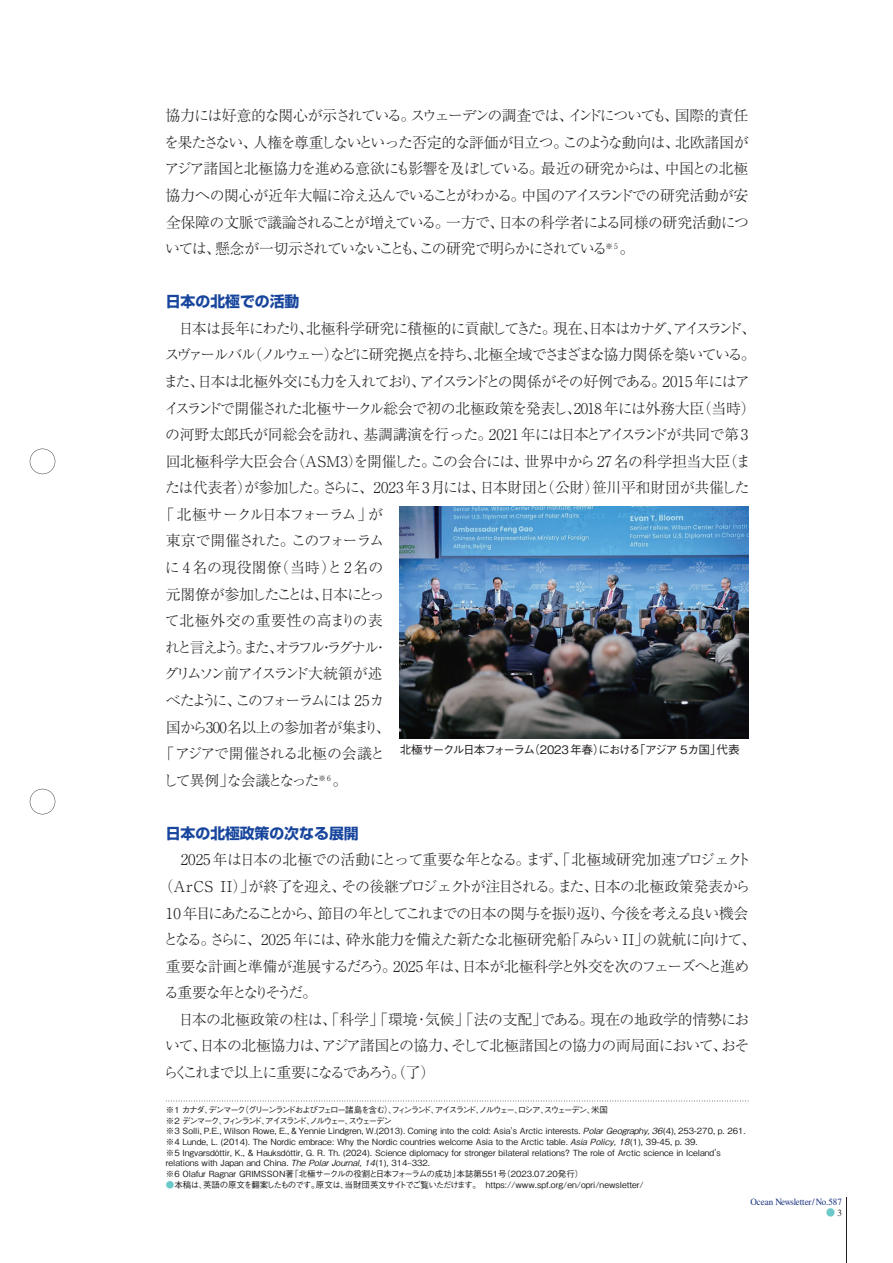
<style>
.page{position:relative;width:893px;height:1263px;background:#fff}
.page>*{position:absolute;margin:0;border:0;box-sizing:border-box;transform-origin:0 0}
.t1{font:300 14.85px/26.5px "Ryumin Pro";letter-spacing:-.06em;color:#231f20;text-align:justify}
.t2{font:300 14.85px "Ryumin Pro";letter-spacing:-.015em;color:#231f20}
.t3{font:300 14.85px "Ryumin Pro";letter-spacing:-.13em;color:#231f20}
.t4{font:300 14.85px "Ryumin Pro";letter-spacing:-.09em;color:#231f20}
.t5{font:300 14.85px "Ryumin Pro";letter-spacing:-.1em;color:#231f20}
.t6{font:300 14.85px "Ryumin Pro";letter-spacing:-.04em;color:#231f20}
.t7{font:300 14.85px "Ryumin Pro";letter-spacing:-.03em;color:#231f20}
.t8{font:300 14.85px "Ryumin Pro";letter-spacing:-.195em;color:#231f20}
.t9{font:300 14.85px "Ryumin Pro";letter-spacing:-.085em;color:#231f20}
.t10{font:700 14.85px "Shin Go Pro";letter-spacing:.005em;color:#18469d}
.t11{font:300 14.85px "Ryumin Pro";letter-spacing:-.15em;color:#231f20}
.t12{font:300 14.85px "Ryumin Pro";letter-spacing:-.155em;color:#231f20}
.t13{font:300 14.85px "Ryumin Pro";letter-spacing:-.035em;color:#231f20}
.t14{font:300 14.85px "Ryumin Pro";letter-spacing:-.11em;color:#231f20}
.t15{font:300 14.85px "Ryumin Pro";letter-spacing:.005em;color:#231f20}
.t16{font:300 14.85px "Ryumin Pro";letter-spacing:.015em;color:#231f20}
.t17{font:300 14.85px "Ryumin Pro";letter-spacing:-.185em;color:#231f20}
.t18{font:500 11.7px "Gothic BBB Pro";letter-spacing:-.1em;color:#231f20}
.t19{font:9.45px "Times LT Std";letter-spacing:-.02em;color:#183181;scale:.95 1}
.t20{font:500 9.45px "Gothic BBB Pro";color:#6cc9c9;scale:.95 1}
.t21{font:500 8.55px/10.6px "Gothic BBB Pro";color:#231f20}
.s1{font-style:italic}
.s2{color:#6cc9c9}
.s3{font-family:"Times LT Std";font-weight:400;color:#231f20}
</style>
<div class="page">
<hr style="left:846px;top:1197px;width:1px;height:66px;background:#231f20">
<svg style="left:30px;top:449px;width:25px;height:25px"></svg>
<svg style="left:30px;top:789px;width:25px;height:25px"></svg>
<img style="left:400px;top:506px;width:348px;height:232px">
<svg style="left:166px;top:1100px;width:582px;height:1px"></svg>
<p class="t1" style="left:164px;top:101px;width:587px">協力には好意的な関心が示されている。スウェーデンの調査では、インドについても、国際的責任を果たさない、人権を尊重しないといった否定的な評価が目立つ。このような動向は、北欧諸国がアジア諸国と北極協力を進める意欲にも影響を及ぼしている。最近の研究からは、中国との北極協力への関心が近年大幅に冷え込んでいることがわかる。中国のアイスランドでの研究活動が安全保障の文脈で議論されることが増えている。一方で、日本の科学者による同様の研究活動については、懸念が一切示されていないことも、この研究で明らかにされている<sup>※</sup> <sup>5</sup> 。</p>
<h1 class="t10" style="left:166px;top:290px;width:135px">日本の北極での活動</h1>
<h1 class="t1" style="left:179px;top:314px;width:579px">日本は長年にわたり、北極科学研究に積極的に貢献してきた。現在、日本はカナダ、アイスランド、</h1>
<h1 class="t5" style="left:165px;top:343px;width:593px">スヴァールバル（ノルウェー）などに研究拠点を持ち、北極全域でさまざまな協力関係を築いている。</h1>
<h1 class="t4" style="left:164px;top:370px;width:587px">また、日本は北極外交にも力を入れており、アイスランドとの関係がその好例である。2015 年にはア</h1>
<h1 class="t1" style="left:164px;top:393px;width:593px">イスランドで開催された北極サークル総会で初の北極政策を発表し、2018 年には外務大臣（当時）</h1>
<h1 class="t6" style="left:165px;top:423px;width:585px">の河野太郎氏が同総会を訪れ、基調講演を行った。2021 年には日本とアイスランドが共同で第 3</h1>
<h1 class="t2" style="left:166px;top:449px;width:586px">回北極科学大臣会合（ASM3）を開催した。この会合には、世界中から 27 名の科学担当大臣（ま</h1>
<h1 class="t2" style="left:165px;top:476px;width:586px">たは代表者）が参加した。さらに、2023年3月には、日本財団と（公財）笹川平和財団が共催した</h1>
<h1 class="t9" style="left:159px;top:503px;width:225px">「北極サークル日本フォーラム」が</h1>
<h1 class="t14" style="left:166px;top:529px;width:220px">東京で開催された。このフォーラム</h1>
<h1 class="t15" style="left:165px;top:556px;width:220px">に 4名の現役閣僚（当時）と2名の</h1>
<h1 class="t3" style="left:166px;top:582px;width:220px">元閣僚が参加したことは、日本にとっ</h1>
<h1 class="t16" style="left:165px;top:609px;width:219px">て北極外交の重要性の高まりの表</h1>
<h1 class="t8" style="left:165px;top:636px;width:224px">れと言えよう。また、オラフル・ラグナル・</h1>
<h1 class="t8" style="left:164px;top:662px;width:220px">グリムソン前アイスランド大統領が述</h1>
<h1 class="t12" style="left:166px;top:689px;width:220px">べたように、このフォーラムには 25 カ</h1>
<h1 class="t13" style="left:166px;top:715px;width:226px">国から300名以上の参加者が集まり、</h1>
<h1 class="t9" style="left:159px;top:742px;width:227px">「アジアで開催される北極の会議と</h1>
<h1 class="t3" style="left:163px;top:768px;width:186px">して異例」な会議となった<sup>※</sup> <sup>6</sup> 。</h1>
<h1 class="t10" style="left:166px;top:821px;width:194px">日本の北極政策の次なる展開</h1>
<h1 class="t1" style="left:181px;top:845px;width:572px">2025 年は日本の北極での活動にとって重要な年となる。まず、「北極域研究加速プロジェクト</h1>
<h1 class="t1" style="left:158px;top:872px;width:593px">（ArCS II）」が終了を迎え、その後継プロジェクトが注目される。また、日本の北極政策発表から</h1>
<h1 class="t3" style="left:166px;top:901px;width:584px">10 年目にあたることから、節目の年としてこれまでの日本の関与を振り返り、今後を考える良い機会</h1>
<h1 class="t1" style="left:163px;top:925px;width:594px">となる。さらに、2025 年には、砕氷能力を備えた新たな北極研究船「みらい II」の就航に向けて、</h1>
<h1 class="t1" style="left:166px;top:952px;width:585px">重要な計画と準備が進展するだろう。2025 年は、日本が北極科学と外交を次のフェーズへと進め</h1>
<h1 class="t17" style="left:164px;top:981px;width:154px">る重要な年となりそうだ。</h1>
<h1 class="t7" style="left:179px;top:1008px;width:572px">日本の北極政策の柱は、「科学」「環境・気候」「法の支配」である。現在の地政学的情勢にお</h1>
<h1 class="t1" style="left:165px;top:1031px;width:586px">いて、日本の北極協力は、アジア諸国との協力、そして北極諸国との協力の両局面において、おそ</h1>
<h1 class="t11" style="left:164px;top:1061px;width:273px">らくこれまで以上に重要になるであろう。（了）</h1>
<p class="t21" style="left:166px;top:1103px;width:581px">※ 1 カナダ、デンマーク（グリーンランドおよびフェロー諸島を含む）、フィンランド、アイスランド、ノルウェー、ロシア、スウェーデン、米国<br>※ 2 デンマーク、フィンランド、アイスランド、ノルウェー、スウェーデン<br>※3 Solli, P.E., Wilson Rowe, E., &amp; Yennie Lindgren, W.(2013). Coming into the cold: Asia's Arctic interests. <span class="s1">PolarGeography,36</span>(4), 253-270, p. 261. ※4 Lunde, L. (2014). The Nordic embrace: Why the Nordic countries welcome Asia to the Arctic table. <span class="s1">Asia Policy,18</span>(1), 39-45, p. 39.<br>※5 Ingvarsdóttir, K., &amp; Hauksdóttir, G. R. Th. (2024). Science diplomacy for stronger bilateral relations? The role of Arctic science in Iceland’s relations with Japan and China. <span class="s1">The PolarJournal,14</span>(1), 314–332.<br>※6 Olafur Ragnar GRIMSSON著「北極サークルの役割と日本フォーラムの成功」本誌第551号（2023.07.20発行）</p>
<p class="t21" style="left:166px;top:1178px;width:479px"><span class="s2">●</span>本稿は、英語の原文を翻案したものです。原文は、当財団英文サイトでご覧いただけます。　https://www.spf.org/en/opri/newsletter/</p>
<h2 class="t18" style="left:400px;top:741px;width:341px">北極サークル日本フォーラム（2023 年春）における「アジア 5カ国」代表</h2>
<p class="t19" style="left:751px;top:1196px;width:98px">Ocean Newsletter /No.587</p>
<p class="t20" style="left:826px;top:1204px;width:18px">● <span class="s3">3</span></p>
</div>
